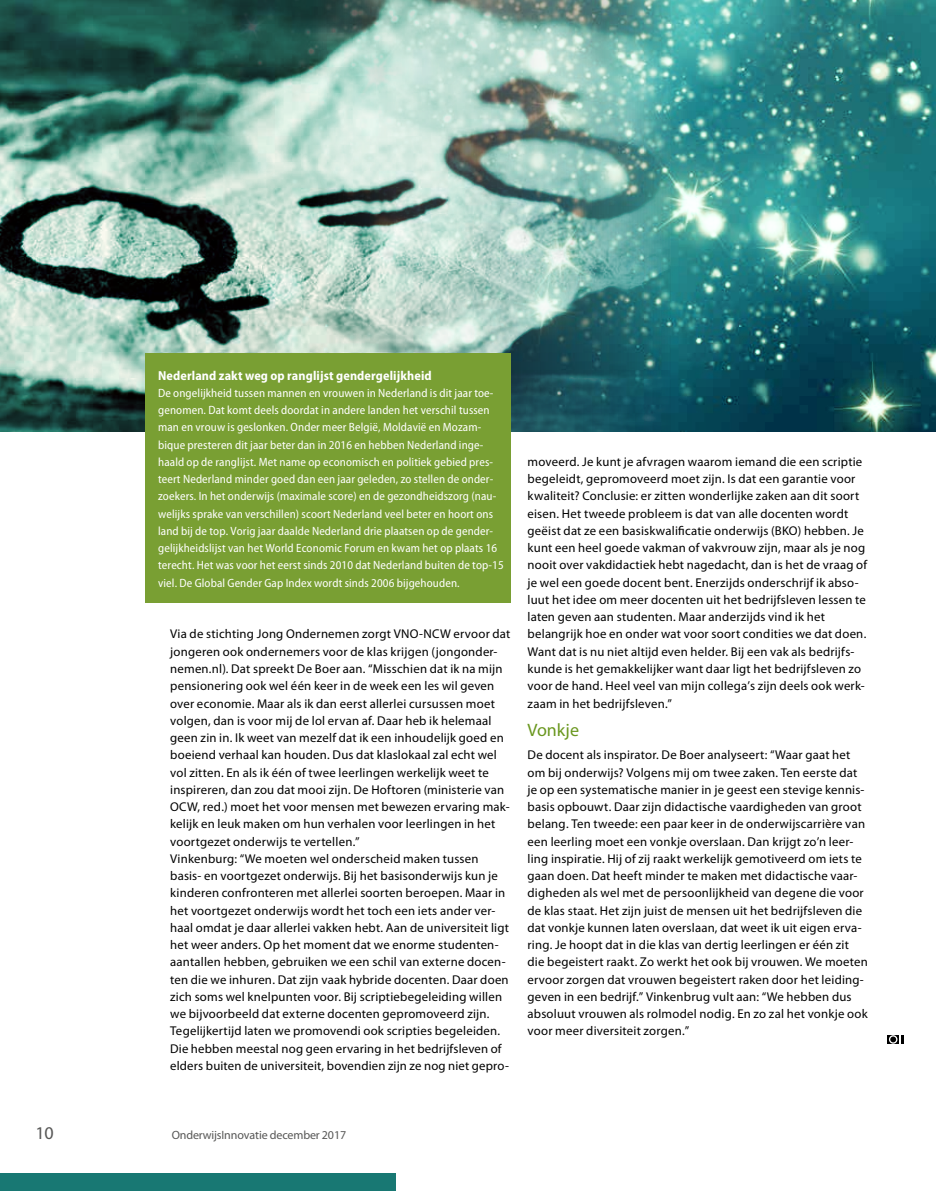
<style>
.page{position:relative;width:936px;height:1191px;background:#fff}
.page>*{position:absolute;margin:0;border:0;box-sizing:border-box;transform-origin:0 0}
.t1{font:18px "Myriad Pro";letter-spacing:.005em;color:#6a971f}
.t2{font:18px "Myriad Pro";color:#575756}
.t3{font:700 semi-condensed 13.05px "Myriad Pro";letter-spacing:.01em;color:#fff}
.t4{font:12.75px/17.2px "Myriad Pro";letter-spacing:.02em;color:#000}
.t5{font:semi-condensed 12px/17.2px "Myriad Pro";letter-spacing:.01em;color:#fff}
.t6{font:12px "Myriad Pro";letter-spacing:-.01em;color:#575756}
</style>
<div class="page">
<hr style="left:935px;top:0;width:1px;height:431px;background:#691260">
<div style="left:0;top:1173px;width:395px;height:18px;background:#187873"></div>
<img style="left:0;top:0;width:313px;height:431px">
<img style="left:313px;top:0;width:622px;height:431px">
<svg style="left:887px;top:1035px;width:16px;height:8px"></svg>
<svg style="left:888px;top:1035px;width:12px;height:8px"></svg>
<div style="left:145px;top:354px;width:365px;height:249px;background:#799f33"></div>
<p class="t3" style="left:158px;top:368px;width:275px">Nederland zakt weg op ranglijst gendergelijkheid</p>
<p class="t5" style="left:158px;top:384px;width:347px">De ongelijkheid tussen mannen en vrouwen in Nederland is dit jaar toe&shy;genomen. Dat komt deels doordat in andere landen het verschil tussen man en vrouw is geslonken. Onder meer België, Moldavië en Mozam&shy;bique presteren dit jaar beter dan in 2016 en hebben Nederland inge&shy;haald op de ranglijst. Met name op economisch en politiek gebied pres&shy;teert Nederland minder goed dan een jaar geleden, zo stellen de onder&shy;zoekers. In het onderwijs (maximale score) en de gezondheidszorg (nau&shy;welijks sprake van verschillen) scoort Nederland veel beter en hoort ons land bij de top. Vorig jaar daalde Nederland drie plaatsen op de gender&shy;gelijkheidslijst van het World Economic Forum en kwam het op plaats 16 terecht. Het was voor het eerst sinds 2010 dat Nederland buiten de top-15 viel. De Global Gender Gap Index wordt sinds 2006 bijgehouden.</p>
<p class="t4" style="left:170px;top:626px;width:342px">Via de stichting Jong Ondernemen zorgt VNO-NCW ervoor dat jongeren ook ondernemers voor de klas krijgen (jongonder&shy;nemen.nl). Dat spreekt De Boer aan. “Misschien dat ik na mijn pensionering ook wel één keer in de week een les wil geven over economie. Maar als ik dan eerst allerlei cursussen moet volgen, dan is voor mij de lol ervan af. Daar heb ik helemaal geen zin in. Ik weet van mezelf dat ik een inhoudelijk goed en boeiend verhaal kan houden. Dus dat klaslokaal zal echt wel vol zitten. En als ik één of twee leerlingen werkelijk weet te inspireren, dan zou dat mooi zijn. De Hoftoren (ministerie van OCW, red.) moet het voor mensen met bewezen ervaring mak&shy;kelijk en leuk maken om hun verhalen voor leerlingen in het voortgezet onderwijs te vertellen.”<br>Vinkenburg: “We moeten wel onderscheid maken tussen basis- en voortgezet onderwijs. Bij het basisonderwijs kun je kinderen confronteren met allerlei soorten beroepen. Maar in het voortgezet onderwijs wordt het toch een iets ander ver&shy;haal omdat je daar allerlei vakken hebt. Aan de universiteit ligt het weer anders. Op het moment dat we enorme studenten&shy;aantallen hebben, gebruiken we een schil van externe docen&shy;ten die we inhuren. Dat zijn vaak hybride docenten. Daar doen zich soms wel knelpunten voor. Bij scriptiebegeleiding willen we bijvoorbeeld dat externe docenten gepromoveerd zijn.<br>Tegelijkertijd laten we promovendi ook scripties begeleiden.<br>Die hebben meestal nog geen ervaring in het bedrijfsleven of elders buiten de universiteit, bovendien zijn ze nog niet gepro-</p>
<p class="t4" style="left:527px;top:453px;width:341px">moveerd. Je kunt je afvragen waarom iemand die een scriptie begeleidt, gepromoveerd moet zijn. Is dat een garantie voor kwaliteit? Conclusie: er zitten wonderlijke zaken aan dit soort eisen. Het tweede probleem is dat van alle docenten wordt geëist dat ze een basiskwalificatie onderwijs (BKO) hebben. Je kunt een heel goede vakman of vakvrouw zijn, maar als je nog nooit over vakdidactiek hebt nagedacht, dan is het de vraag of je wel een goede docent bent. Enerzijds onderschrijf ik abso&shy;luut het idee om meer docenten uit het bedrijfsleven lessen te laten geven aan studenten. Maar anderzijds vind ik het belangrijk hoe en onder wat voor soort condities we dat doen.<br>Want dat is nu niet altijd even helder. Bij een vak als bedrijfs&shy;kunde is het gemakkelijker want daar ligt het bedrijfsleven zo voor de hand. Heel veel van mijn collega’s zijn deels ook werk&shy;zaam in het bedrijfsleven.”</p>
<h1 class="t1" style="left:527px;top:720px;width:53px">Vonkje</h1>
<p class="t4" style="left:527px;top:746px;width:342px">De docent als inspirator. De Boer analyseert: “Waar gaat het om bij onderwijs? Volgens mij om twee zaken. Ten eerste dat je op een systematische manier in je geest een stevige kennis&shy;basis opbouwt. Daar zijn didactische vaardigheden van groot belang. Ten tweede: een paar keer in de onderwijscarrière van een leerling moet een vonkje overslaan. Dan krijgt zo’n leer&shy;ling inspiratie. Hij of zij raakt werkelijk gemotiveerd om iets te gaan doen. Dat heeft minder te maken met didactische vaar&shy;digheden als wel met de persoonlijkheid van degene die voor de klas staat. Het zijn juist de mensen uit het bedrijfsleven die dat vonkje kunnen laten overslaan, dat weet ik uit eigen erva&shy;ring. Je hoopt dat in die klas van dertig leerlingen er één zit die begeistert raakt. Zo werkt het ook bij vrouwen. We moeten ervoor zorgen dat vrouwen begeistert raken door het leiding&shy;geven in een bedrijf.” Vinkenbrug vult aan: “We hebben dus absoluut vrouwen als rolmodel nodig. En zo zal het vonkje ook voor meer diversiteit zorgen.”</p>
<h1 class="t2" style="left:36px;top:1123px;width:20px">10</h1>
<p class="t6" style="left:172px;top:1128px;width:176px">OnderwijsInnovatie december 2017</p>
</div>
